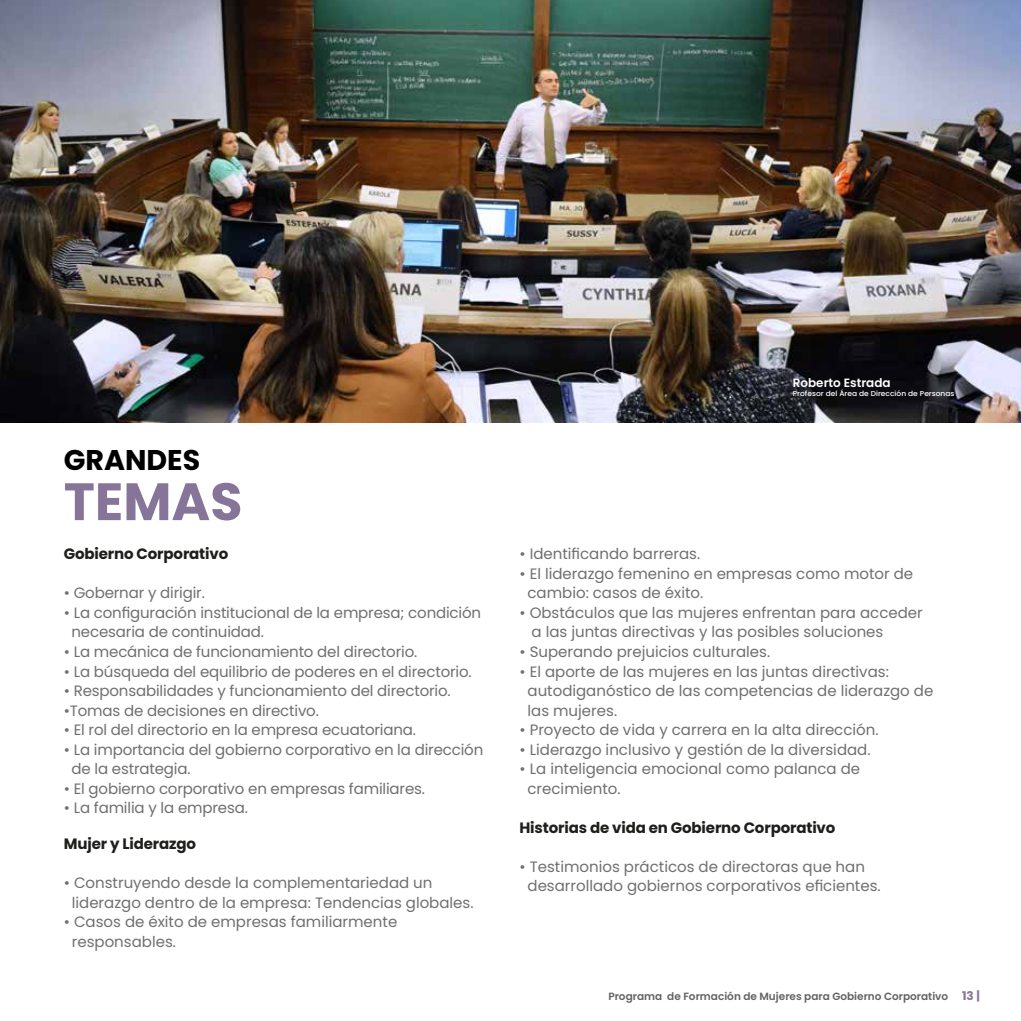
<style>
.page{position:relative;width:1021px;height:1021px;background:#fff}
.page>*{position:absolute;margin:0;border:0;box-sizing:border-box;transform-origin:0 0}
.t1{font:700 52.5px "Poppins";color:#877599}
.t2{font:700 28.5px "Poppins";color:#000}
.t3{font:15px/19.5px "Poppins";color:#706f6f}
.t4{font:700 15px "Poppins";letter-spacing:-.01em;color:#1e1e1c}
.t5{font:600 12px "Poppins";color:#fff}
.t6{font:600 10.5px "Poppins";color:#646363}
.t7{font:500 7.2px "Poppins";color:#fff;scale:1.05 1}
.s1{font-weight:700;font-size:12px;color:#87769a}
</style>
<div class="page">
<img style="left:0;top:0;width:1020px;height:422px">
<h2 class="t2" style="left:64px;top:444px;width:138px">GRANDES</h2>
<h1 class="t1" style="left:64px;top:471px;width:180px">TEMAS</h1>
<p class="t4" style="left:64px;top:545px;width:166px">Gobierno Corporativo</p>
<p class="t3" style="left:64px;top:583px;width:142px">• Gobernar y dirigir.</p>
<p class="t3" style="left:71px;top:603px;width:411px;text-indent:-8px">• La configuración institucional de la empresa; condición necesaria de continuidad.</p>
<p class="t3" style="left:64px;top:642px;width:355px">• La mecánica de funcionamiento del directorio.</p>
<p class="t3" style="left:64px;top:661px;width:409px">• La búsqueda del equilibrio de poderes en el directorio.</p>
<p class="t3" style="left:64px;top:681px;width:388px">• Responsabilidades y funcionamiento del directorio.</p>
<p class="t3" style="left:64px;top:700px;width:256px">•Tomas de decisiones en directivo.</p>
<p class="t3" style="left:64px;top:720px;width:354px">• El rol del directorio en la empresa ecuatoriana.</p>
<p class="t3" style="left:71px;top:739px;width:413px;text-indent:-8px">• La importancia del gobierno corporativo en la dirección de la estrategia.</p>
<p class="t3" style="left:64px;top:778px;width:363px">• El gobierno corporativo en empresas familiares.</p>
<p class="t3" style="left:64px;top:798px;width:185px">• La familia y la empresa.</p>
<p class="t4" style="left:64px;top:835px;width:134px">Mujer y Liderazgo</p>
<p class="t3" style="left:72px;top:873px;width:403px;text-indent:-8px">• Construyendo desde la complementariedad un liderazgo dentro de la empresa: Tendencias globales.</p>
<p class="t3" style="left:72px;top:912px;width:327px;text-indent:-8px">• Casos de éxito de empresas familiarmente responsables.</p>
<p class="t5" style="left:792px;top:376px;width:99px">Roberto Estrada</p>
<p class="t7" style="left:792px;top:390px;width:156px">Profesor del Área de Dirección de Personas</p>
<p class="t3" style="left:519px;top:544px;width:182px">• Identificando barreras.</p>
<p class="t3" style="left:527px;top:564px;width:387px;text-indent:-8px">• El liderazgo femenino en empresas como motor de cambio: casos de éxito.</p>
<p class="t3" style="left:531px;top:603px;width:393px;text-indent:-12px">• Obstáculos que las mujeres enfrentan para acceder a las juntas directivas y las posibles soluciones</p>
<p class="t3" style="left:519px;top:642px;width:252px">• Superando prejuicios culturales.</p>
<p class="t3" style="left:527px;top:661px;width:407px;text-indent:-8px">• El aporte de las mujeres en las juntas directivas: autodiganóstico de las competencias de liderazgo de las mujeres.</p>
<p class="t3" style="left:519px;top:720px;width:360px">• Proyecto de vida y carrera en la alta dirección.</p>
<p class="t3" style="left:519px;top:739px;width:352px">• Liderazgo inclusivo y gestión de la diversidad.</p>
<p class="t3" style="left:527px;top:759px;width:334px;text-indent:-8px">• La inteligencia emocional como palanca de crecimiento.</p>
<p class="t4" style="left:519px;top:818px;width:317px">Historias de vida en Gobierno Corporativo</p>
<p class="t3" style="left:527px;top:856px;width:355px;text-indent:-8px">• Testimonios prácticos de directoras que han desarrollado gobiernos corporativos eficientes.</p>
<p class="t6" style="left:608px;top:989px;width:373px">Programa de Formación de Mujeres para Gobierno Corporativo <span class="s1">13 |</span></p>
</div>
